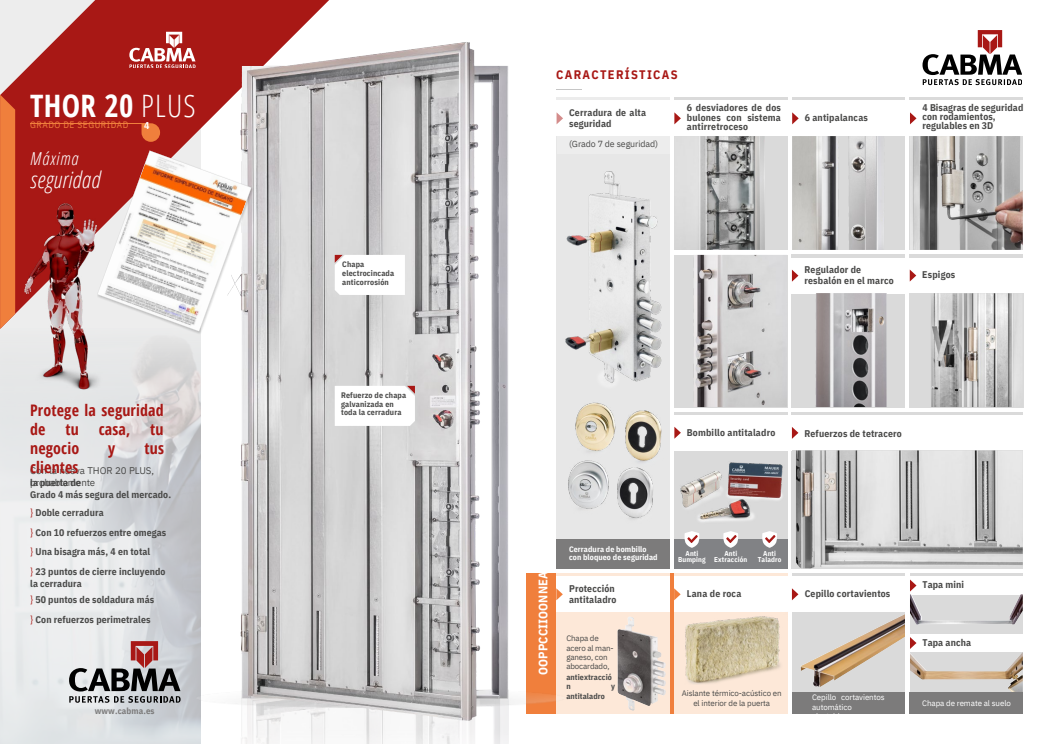
<style>
.page{position:relative;width:1053px;height:744px;background:#fff}
.page>*{position:absolute;margin:0;border:0;box-sizing:border-box;transform-origin:0 0}
.t1{font:700 30.92px "Open Sans Condensed";letter-spacing:.01em;color:#fff}
.t2{font:italic 300 22.92px "Open Sans Condensed";letter-spacing:.01em;color:#fff}
.t3{font:italic 300 17.8px "Open Sans Condensed";letter-spacing:.05em;color:#fff}
.t4{font:700 15.92px/19.2px "Open Sans Condensed";letter-spacing:.01em;color:#a81815}
.t5{font:700 12.36px "IBM Plex Sans Cond";letter-spacing:.01em;color:#fff}
.t6{font:700 12.36px "IBM Plex Sans Cond";letter-spacing:.105em;color:#a81815}
.t7{font:700 9.88px "IBM Plex Sans Cond";color:#fff}
.t8{font:700 9.72px/9.3px "IBM Plex Sans Cond";letter-spacing:.01em;color:#4a4a49}
.t9{font:9.72px/11.9px "IBM Plex Sans";letter-spacing:-.02em;color:#4a4a49}
.t10{font:9.28px "IBM Plex Sans Cond";letter-spacing:.055em;color:#f07f3c}
.t11{font:8.84px "IBM Plex Sans";letter-spacing:-.01em;color:#4a4a49}
.t12{font:700 8.84px "IBM Plex Sans Cond";letter-spacing:.01em;color:#7c7b7b}
.t13{font:700 7.96px/8.6px "IBM Plex Sans Cond";letter-spacing:.015em;color:#4a4a49}
.t14{font:7.96px/9.3px "IBM Plex Sans";letter-spacing:-.01em;color:#4a4a49}
.t15{font:7.96px/9.3px "IBM Plex Sans";letter-spacing:-.01em;color:#fff}
.t16{font:700 7.96px/8.6px "IBM Plex Sans Cond";letter-spacing:.01em;color:#fff}
.t17{font:700 7.08px/6.6px "IBM Plex Sans Cond";letter-spacing:.015em;color:#fff;text-align:center}
.s1{font-weight:300}
.s2{font-weight:400;color:#a81815}
</style>
<div class="page">
<svg style="left:0;top:0;width:329px;height:329px;background:#b43c3a"></svg>
<svg style="left:0;top:95px;width:15px;height:234px;background:#ed7e40"></svg>
<img style="left:0;top:329px;width:201px;height:415px">
<div style="left:526px;top:574px;width:261px;height:140px;background:#f07f3c"></div>
<div style="left:909px;top:574px;width:113px;height:140px;background:#dadada"></div>
<img style="left:909px;top:652px;width:113px;height:41px">
<svg style="left:792px;top:574px;width:112px;height:46px"></svg>
<img style="left:22px;top:202px;width:92px;height:190px">
<div style="left:792px;top:620px;width:112px;height:94px;background:#dadada"></div>
<img style="left:800px;top:614px;width:104px;height:73px">
<div style="left:792px;top:98px;width:112px;height:152px;background:#dadada"></div>
<div style="left:792px;top:101px;width:112px;height:35px;background:#fff"></div>
<svg style="left:792px;top:112px;width:6px;height:12px"></svg>
<div style="left:792px;top:693px;width:112px;height:21px;background:#7c7b7b"></div>
<div style="left:909px;top:693px;width:113px;height:21px;background:#7c7b7b"></div>
<div style="left:674px;top:574px;width:113px;height:140px;background:#fde8d8"></div>
<div style="left:556px;top:574px;width:113px;height:140px;background:#fde8d8"></div>
<div style="left:556px;top:577px;width:113px;height:35px;background:#fff"></div>
<svg style="left:556px;top:588px;width:7px;height:12px"></svg>
<div style="left:674px;top:577px;width:113px;height:35px;background:#fff"></div>
<svg style="left:674px;top:588px;width:6px;height:12px"></svg>
<div style="left:792px;top:577px;width:112px;height:35px;background:#fff"></div>
<svg style="left:791px;top:588px;width:7px;height:12px"></svg>
<div style="left:909px;top:577px;width:113px;height:17px;background:#fff"></div>
<svg style="left:910px;top:580px;width:6px;height:12px"></svg>
<img style="left:792px;top:136px;width:92px;height:114px">
<svg style="left:910px;top:112px;width:6px;height:12px"></svg>
<img style="left:909px;top:136px;width:113px;height:114px">
<img style="left:617px;top:617px;width:48px;height:94px">
<img style="left:685px;top:616px;width:96px;height:68px">
<img style="left:909px;top:594px;width:113px;height:31px">
<div style="left:556px;top:136px;width:113px;height:428px;background:#e7e7e7"></div>
<svg style="left:556px;top:112px;width:7px;height:12px"></svg>
<img style="left:565px;top:164px;width:105px;height:231px">
<img style="left:570px;top:393px;width:52px;height:57px">
<img style="left:617px;top:401px;width:45px;height:57px">
<img style="left:568px;top:450px;width:41px;height:59px">
<img style="left:617px;top:458px;width:36px;height:61px">
<div style="left:556px;top:136px;width:113px;height:17px;background:#ededed"></div>
<div style="left:556px;top:539px;width:113px;height:29px;background:#7c7b7b"></div>
<div style="left:674px;top:412px;width:113px;height:140px;background:#dadada"></div>
<div style="left:674px;top:415px;width:113px;height:35px;background:#fff"></div>
<svg style="left:674px;top:427px;width:7px;height:12px"></svg>
<img style="left:680px;top:462px;width:103px;height:60px">
<div style="left:791px;top:255px;width:113px;height:152px;background:#dadada"></div>
<div style="left:791px;top:258px;width:113px;height:35px;background:#fff"></div>
<svg style="left:791px;top:270px;width:7px;height:12px"></svg>
<img style="left:815px;top:293px;width:72px;height:114px">
<div style="left:674px;top:98px;width:113px;height:152px;background:#dadada"></div>
<div style="left:674px;top:101px;width:113px;height:35px;background:#fff"></div>
<svg style="left:674px;top:112px;width:7px;height:12px"></svg>
<img style="left:698px;top:136px;width:67px;height:114px">
<div style="left:674px;top:539px;width:113px;height:29px;background:#818285"></div>
<svg style="left:684px;top:531px;width:16px;height:17px"></svg>
<svg style="left:723px;top:531px;width:15px;height:17px"></svg>
<svg style="left:762px;top:531px;width:15px;height:17px"></svg>
<svg style="left:791px;top:427px;width:7px;height:12px"></svg>
<div style="left:909px;top:634px;width:113px;height:18px;background:#fff"></div>
<svg style="left:910px;top:637px;width:6px;height:12px"></svg>
<img style="left:241px;top:721px;width:267px;height:22px">
<img style="left:196px;top:689px;width:360px;height:19px">
<img style="left:227px;top:42px;width:281px;height:679px">
<svg style="left:909px;top:270px;width:7px;height:12px"></svg>
<div style="left:909px;top:293px;width:113px;height:114px;background:#dadada"></div>
<img style="left:931px;top:293px;width:82px;height:114px">
<img style="left:795px;top:450px;width:227px;height:118px">
<div style="left:674px;top:255px;width:113px;height:152px;background:#dadada"></div>
<img style="left:693px;top:255px;width:94px;height:152px">
<svg style="left:69px;top:641px;width:111px;height:62px;background:#a39b9d"></svg>
<svg style="left:129px;top:32px;width:66px;height:36px"></svg>
<svg style="left:335px;top:386px;width:80px;height:40px"></svg>
<svg style="left:922px;top:30px;width:100px;height:55px"></svg>
<img style="left:97px;top:151px;width:157px;height:183px">
<svg style="left:97px;top:150px;width:154px;height:182px"></svg>
<svg style="left:141px;top:123px;width:19px;height:19px"></svg>
<hr style="left:30px;top:123px;width:117px;height:1px;background:#f07f3c">
<svg style="left:335px;top:255px;width:70px;height:40px"></svg>
<svg style="left:556px;top:89px;width:25px;height:1px"></svg>
<p class="t1" style="left:30px;top:84px;width:167px">THOR 20 <span class="s1">PLUS</span></p>
<p class="t10" style="left:30px;top:118px;width:100px">GRADO DE SEGURIDAD</p>
<p class="t7" style="left:144px;top:118px;width:7px">4</p>
<p class="t3" style="left:30px;top:146px;width:50px">Máxima</p>
<p class="t2" style="left:30px;top:164px;width:71px">seguridad</p>
<p class="t4" style="left:30px;top:400px;width:135px">Protege la seguridad de</p>
<p class="t4" style="left:65px;top:419px;width:15px">tu</p>
<p class="t4" style="left:99px;top:419px;width:33px">casa,</p>
<p class="t4" style="left:150px;top:419px;width:15px">tu</p>
<p class="t4" style="left:30px;top:438px;width:50px">negocio</p>
<p class="t4" style="left:108px;top:438px;width:9px">y</p>
<p class="t4" style="left:144px;top:438px;width:21px">tus</p>
<p class="t4" style="left:30px;top:458px;width:50px">clientes</p>
<p class="t9" style="left:30px;top:464px;width:125px">Con la nueva THOR 20 PLUS, probablemente</p>
<p class="t8" style="left:30px;top:478px;width:47px">la puerta d</p>
<p class="t8" style="left:30px;top:490px;width:142px">Grado 4 más segura del mercado.</p>
<p class="t8" style="left:30px;top:508px;width:75px"><span class="s2">}</span> Doble cerradura</p>
<p class="t8" style="left:30px;top:528px;width:138px"><span class="s2">}</span> Con 10 refuerzos entre omegas</p>
<p class="t8" style="left:30px;top:547px;width:121px"><span class="s2">}</span> Una bisagra más, 4 en total</p>
<p class="t8" style="left:30px;top:567px;width:137px"><span class="s2">}</span> 23 puntos de cierre incluyendo</p>
<p class="t8" style="left:30px;top:579px;width:53px">la cerradura</p>
<p class="t8" style="left:30px;top:594px;width:126px"><span class="s2">}</span> 50 puntos de soldadura más</p>
<p class="t8" style="left:30px;top:614px;width:122px"><span class="s2">}</span> Con refuerzos perimetrales</p>
<p class="t12" style="left:95px;top:704px;width:61px">www.cabma.es</p>
<p class="t13" style="left:342px;top:260px;width:53px">Chapa electrocincada anticorrosión</p>
<p class="t13" style="left:341px;top:391px;width:67px">Refuerzo de chapa galvanizada en toda la cerradura</p>
<p class="t6" style="left:556px;top:66px;width:123px">CARACTERÍSTICAS</p>
<p class="t8" style="left:569px;top:107px;width:78px;line-height:11.3px">Cerradura de alta seguridad</p>
<p class="t11" style="left:569px;top:138px;width:91px">(Grado 7 de seguridad)</p>
<p class="t8" style="left:687px;top:103px;width:95px;text-align:justify">6 desviadores de dos bulones con sistema antirretroceso</p>
<p class="t8" style="left:804px;top:113px;width:65px">6 antipalancas</p>
<p class="t8" style="left:922px;top:102px;width:102px">4 Bisagras de seguridad con rodamientos, regulables en 3D</p>
<p class="t8" style="left:804px;top:264px;width:91px;line-height:11.3px">Regulador de resbalón en el marco</p>
<p class="t8" style="left:922px;top:270px;width:35px">Espigos</p>
<p class="t8" style="left:687px;top:427px;width:90px">Bombillo antitaladro</p>
<p class="t8" style="left:804px;top:429px;width:99px">Refuerzos de tetracero</p>
<p class="t5" style="left:535px;top:675px;width:118px;rotate:-90deg">OOPPCCIIOONNEASL</p>
<p class="t16" style="left:569px;top:544px;width:90px">Cerradura de bombillo con bloqueo de seguridad</p>
<p class="t8" style="left:569px;top:582px;width:49px;line-height:11.3px">Protección antitaladro</p>
<p class="t14" style="left:566px;top:634px;width:49px">Chapa de acero al man&shy;ganeso, con abocardado,</p>
<p class="t13" style="left:566px;top:673px;width:47px;line-height:9.3px">antiextracció n</p>
<p class="t13" style="left:611px;top:682px;width:5px">y</p>
<p class="t13" style="left:566px;top:691px;width:40px">antitaladro</p>
<p class="t17" style="left:678px;top:550px;width:29px">Anti<br>Bumping</p>
<p class="t17" style="left:714px;top:550px;width:35px">Anti<br>Extracción</p>
<p class="t17" style="left:757px;top:550px;width:25px">Anti<br>Taladro</p>
<p class="t8" style="left:687px;top:589px;width:56px">Lana de roca</p>
<p class="t8" style="left:804px;top:589px;width:87px">Cepillo cortavientos</p>
<p class="t8" style="left:922px;top:580px;width:43px">Tapa mini</p>
<p class="t8" style="left:922px;top:638px;width:50px">Tapa ancha</p>
<p class="t14" style="left:681px;top:689px;width:101px;text-align:center">Aislante térmico-acústico en el interior de la puerta</p>
<p class="t15" style="left:812px;top:693px;width:74px">Cepillo cortavientos automático</p>
<p class="t15" style="left:922px;top:698px;width:90px">Chapa de remate al suelo</p>
</div>
